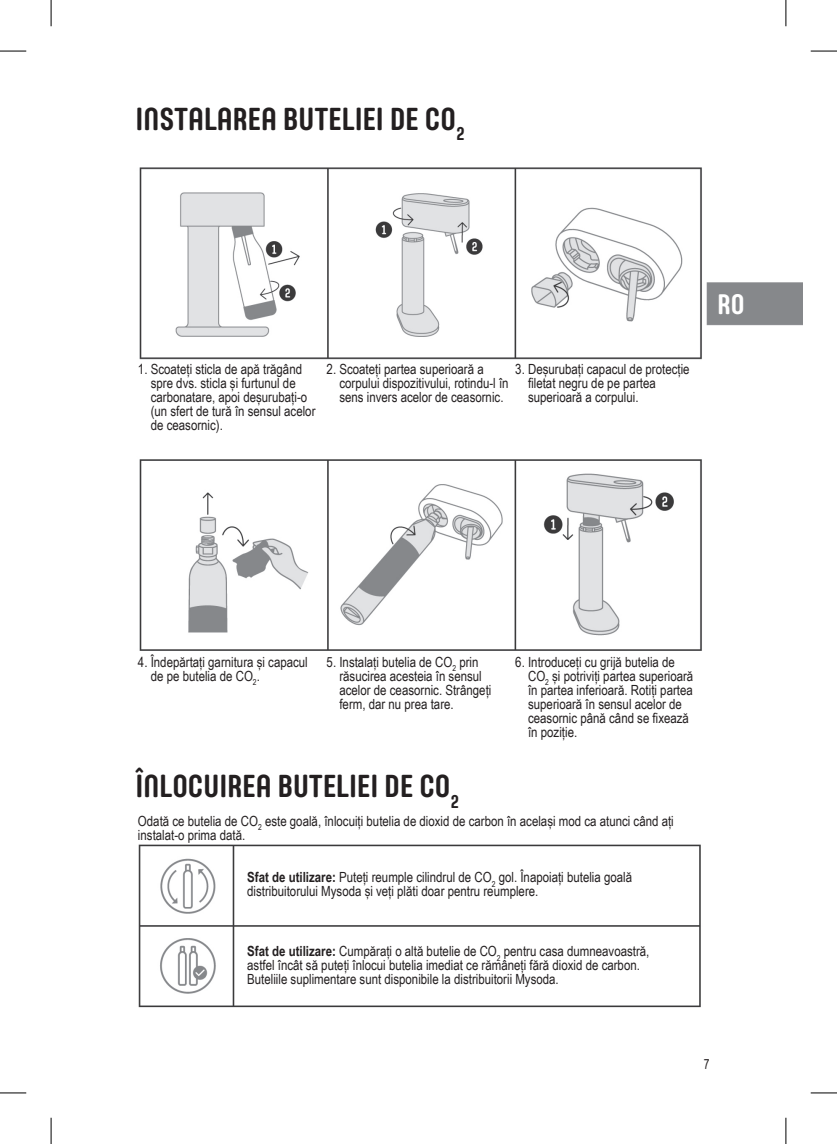
<style>
.page{position:relative;width:837px;height:1144px;background:#fff}
.page>*{position:absolute;margin:0;border:0;box-sizing:border-box;transform-origin:0 0}
.t1{font:700 condensed 31.5px "Core Mellow";color:#231f20}
.t2{font:700 condensed 28px "Core Mellow";color:#fff}
.t3{font:14px/14px "Arial Narrow";color:#231f20}
.t4{font:14px "Arial Narrow";color:#231f20;scale:.9 1}
.s1{font-weight:700}
</style>
<div class="page">
<img style="left:138px;top:167px;width:664px;height:841px">
<svg style="left:0;top:51px;width:26px;height:1px"></svg>
<svg style="left:810px;top:51px;width:26px;height:1px"></svg>
<svg style="left:0;top:1092px;width:26px;height:1px"></svg>
<svg style="left:810px;top:1092px;width:26px;height:1px"></svg>
<svg style="left:51px;top:0;width:1px;height:26px"></svg>
<svg style="left:51px;top:1118px;width:1px;height:26px"></svg>
<svg style="left:785px;top:0;width:1px;height:26px"></svg>
<svg style="left:785px;top:1118px;width:1px;height:26px"></svg>
<h1 class="t1" style="left:135px;top:95px;width:330px">INSTALAREA BUTELIEI DE CO<sub>2</sub></h1>
<p class="t3" style="left:151px;top:362px;width:166px;text-indent:-13px">1. Scoateți sticla de apă trăgând spre dvs. sticla și furtunul de carbonatare, apoi deșurubați-o (un sfert de tură în sensul acelor de ceasornic).</p>
<p class="t3" style="left:339px;top:362px;width:171px;text-indent:-13px">2. Scoateți partea superioară a corpului dispozitivului, rotindu-l în sens invers acelor de ceasornic.</p>
<p class="t3" style="left:528px;top:362px;width:163px;text-indent:-13px">3. Deșurubați capacul de protecție filetat negru de pe partea superioară a corpului.</p>
<h2 class="t2" style="left:717px;top:283px;width:29px">RO</h2>
<p class="t3" style="left:151px;top:654px;width:158px;text-indent:-13px">4. Îndepărtați garnitura și capacul de pe butelia de CO<sub>2</sub>.</p>
<p class="t3" style="left:339px;top:654px;width:153px;text-indent:-13px">5. Instalați butelia de CO<sub>2</sub> prin răsucirea acesteia în sensul acelor de ceasornic. Strângeți ferm, dar nu prea tare.</p>
<p class="t3" style="left:528px;top:654px;width:167px;text-indent:-13px">6. Introduceți cu grijă butelia de<br>CO<sub>2</sub> și potriviți partea superioară în partea inferioară. Rotiți partea superioară în sensul acelor de ceasornic până când se fixează în poziție.</p>
<h1 class="t1" style="left:135px;top:762px;width:325px">ÎNLOCUIREA BUTELIEI DE CO<sub>2</sub></h1>
<p class="t3" style="left:138px;top:813px;width:537px">Odată ce butelia de CO<sub>2</sub> este goală, înlocuiți butelia de dioxid de carbon în același mod ca atunci când ați instalat-o prima dată.</p>
<p class="t3" style="left:247px;top:870px;width:386px"><span class="s1">Sfat de utilizare:</span> Puteți reumple cilindrul de CO<sub>2</sub> gol. Înapoiați butelia goală distribuitorului Mysoda și veți plăti doar pentru reumplere.</p>
<p class="t3" style="left:247px;top:943px;width:403px"><span class="s1">Sfat de utilizare:</span> Cumpărați o altă butelie de CO<sub>2</sub> pentru casa dumneavoastră, astfel încât să puteți înlocui butelia imediat ce rămâneți fără dioxid de carbon.<br>Buteliile suplimentare sunt disponibile la distribuitorii Mysoda.</p>
<p class="t4" style="left:703px;top:1054px;width:8px">7</p>
</div>
